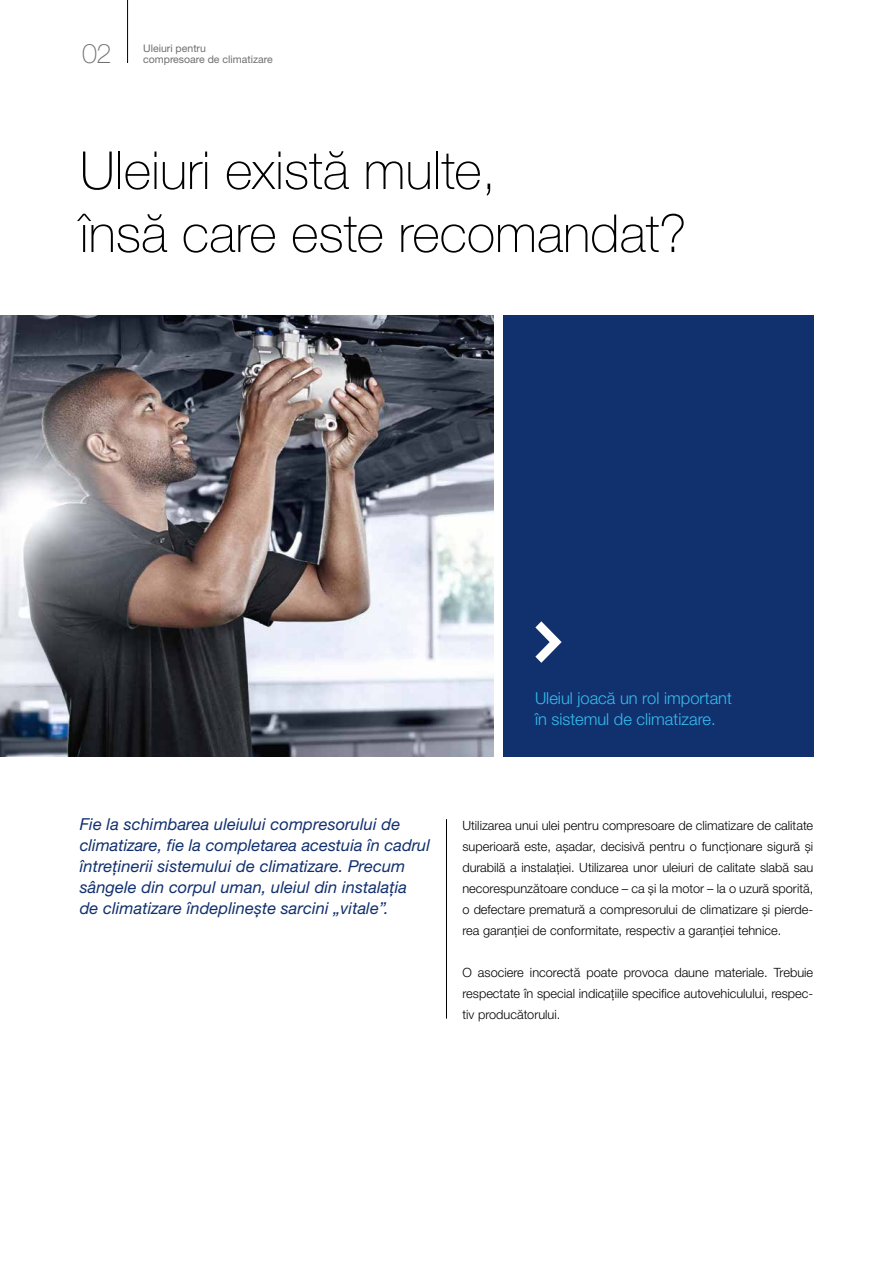
<style>
.page{position:relative;width:893px;height:1263px;background:#fff}
.page>*{position:absolute;margin:0;border:0;box-sizing:border-box;transform-origin:0 0}
.t1{font:100 52.5px/63px "Helvetica Neue LTW1 G";color:#000}
.t2{font:100 27px "Helvetica Neue LTW1 G";color:#706f6f}
.t3{font:italic 16.5px/21px "Helvetica Neue LTW1 G";letter-spacing:.005em;color:#11306e}
.t4{font:300 16.5px/21px "Helvetica Neue LTW1 G";color:#36bcee}
.t5{font:300 12.75px/21px "Helvetica Neue LTW1 G";color:#000;text-align:justify}
.t6{font:10.5px/11.2px "Helvetica Neue LTW1 G";color:#706f6f}
</style>
<div class="page">
<img style="left:0;top:315px;width:493px;height:441px">
<hr style="left:127px;top:0;width:1px;height:63px;background:#000">
<hr style="left:446px;top:819px;width:1px;height:200px;background:#000">
<div style="left:503px;top:315px;width:310px;height:441px;background:#11306e"></div>
<svg style="left:535px;top:621px;width:27px;height:42px"></svg>
<h2 class="t2" style="left:82px;top:37px;width:31px">02</h2>
<p class="t6" style="left:143px;top:42px;width:131px">Uleiuri pentru<br>compresoare de climatizare</p>
<h1 class="t1" style="left:80px;top:139px;width:608px">Uleiuri există multe,<br>însă care este recomandat?</h1>
<p class="t4" style="left:535px;top:687px;width:198px">Uleiul joacă un rol important în sistemul de climatizare.</p>
<p class="t3" style="left:80px;top:813px;width:352px">Fie la schimbarea uleiului compresorului de climatizare, fie la completarea acestuia în cadrul întreținerii sistemului de climatizare. Precum sângele din corpul uman, uleiul din instalația<br>de climatizare îndeplinește sarcini „vitale”.</p>
<p class="t5" style="left:462px;top:814px;width:352px">Utilizarea unui ulei pentru compresoare de climatizare de calitate superioară este, așadar, decisivă pentru o funcționare sigură și durabilă a instalației. Utilizarea unor uleiuri de calitate slabă sau necorespunzătoare conduce – ca și la motor – la o uzură sporită, o defectare prematură a compresorului de climatizare și pierde&shy;rea garanției de conformitate, respectiv a garanției tehnice.</p>
<p class="t5" style="left:462px;top:961px;width:352px">O asociere incorectă poate provoca daune materiale. Trebuie respectate în special indicațiile specifice autovehiculului, respec&shy;tiv producătorului.</p>
</div>
